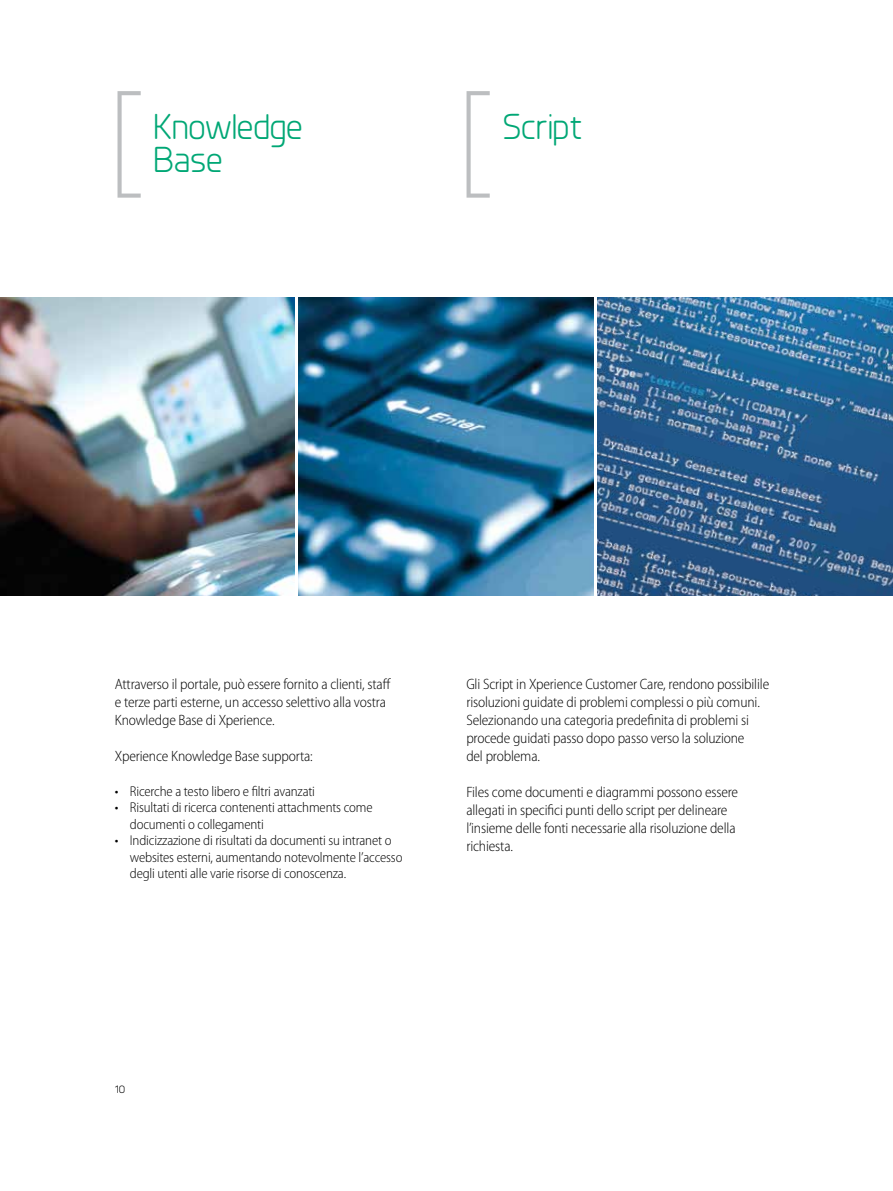
<style>
.page{position:relative;width:893px;height:1191px;background:#fff}
.page>*{position:absolute;margin:0;border:0;box-sizing:border-box;transform-origin:0 0}
.t1{font:36px/33px "Planer";letter-spacing:-.02em;color:#00a775}
.t2{font:300 semi-condensed 15px/18px "Myriad Pro";letter-spacing:-.01em;color:#000}
.t3{font:300 semi-condensed 14.25px/16.5px "Myriad Pro";letter-spacing:-.01em;color:#000}
.t4{font:11.25px "Planer";color:#000}
.s1{font-size:15px}
</style>
<div class="page">
<svg style="left:467px;top:91px;width:23px;height:107px"></svg>
<svg style="left:118px;top:91px;width:23px;height:107px"></svg>
<img style="left:598px;top:298px;width:294px;height:297px">
<img style="left:299px;top:298px;width:294px;height:297px">
<img style="left:0;top:298px;width:295px;height:297px">
<h1 class="t1" style="left:153px;top:110px;width:151px">Knowledge<br>Base</h1>
<h1 class="t1" style="left:502px;top:110px;width:82px">Script</h1>
<p class="t2" style="left:115px;top:675px;width:278px">Attraverso il portale, può essere fornito a clienti, staff e terze parti esterne, un accesso selettivo alla vostra<br>Knowledge Base di Xperience.</p>
<p class="t2" style="left:115px;top:747px;width:200px">Xperience Knowledge Base supporta:</p>
<p class="t3" style="left:115px;top:783px;width:202px"><span class="s1">•</span> Ricerche a testo libero e filtri avanzati</p>
<p class="t3" style="left:130px;top:799px;width:244px;text-indent:-15px"><span class="s1">•</span> Risultati di ricerca contenenti attachments come documenti o collegamenti</p>
<p class="t3" style="left:130px;top:832px;width:274px;text-indent:-15px"><span class="s1">•</span> Indicizzazione di risultati da documenti su intranet o websites esterni, aumentando notevolmente l’accesso degli utenti alle varie risorse di conoscenza.</p>
<p class="t2" style="left:466px;top:675px;width:304px">Gli Script in Xperience Customer Care, rendono possibilile risoluzioni guidate di problemi complessi o più comuni.<br>Selezionando una categoria predefinita di problemi si procede guidati passo dopo passo verso la soluzione<br>del problema.</p>
<p class="t2" style="left:466px;top:783px;width:273px">Files come documenti e diagrammi possono essere allegati in specifici punti dello script per delineare l’insieme delle fonti necessarie alla risoluzione della richiesta.</p>
<p class="t4" style="left:115px;top:1082px;width:12px">10</p>
</div>
